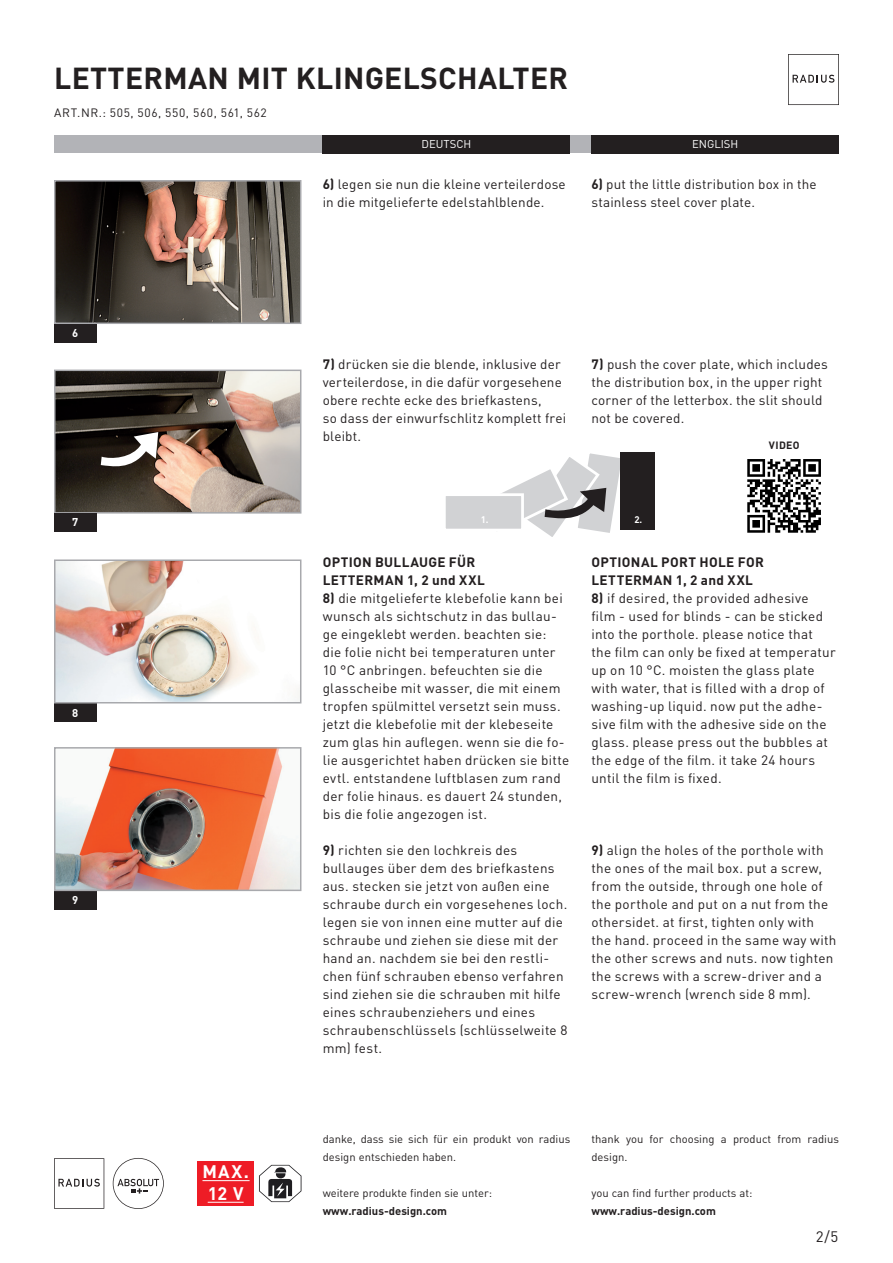
<style>
.page{position:relative;width:893px;height:1263px;background:#fff}
.page>*{position:absolute;margin:0;border:0;box-sizing:border-box;transform-origin:0 0}
.t1{font:700 30px "DIN Pro";letter-spacing:.01em;color:#231f20}
.t2{font:700 18px/21.6px "DIN Pro";color:#fff}
.t3{font:15px "DIN Pro";color:#231f20}
.t4{font:13.5px/18px "DIN Pro";letter-spacing:.02em;color:#231f20}
.t5{font:700 13.5px/18px "DIN Pro";letter-spacing:.025em;color:#231f20}
.t6{font:12px "DIN Pro";letter-spacing:.06em;color:#231f20}
.t7{font:11.25px/18px "DIN Pro";color:#231f20}
.t8{font:700 11.25px "DIN Pro";color:#231f20}
.t9{font:11.25px "DIN Pro";color:#fff}
.t10{font:700 11.25px "DIN Pro";color:#fff}
.t11{font:700 10.5px "DIN Pro";letter-spacing:.03em;color:#231f20}
.t12{font:700 9.45px "DIN Pro";color:#fff}
.s1{font-weight:700}
</style>
<div class="page">
<div style="left:54px;top:135px;width:785px;height:18px;background:#b2b3b7"></div>
<div style="left:323px;top:135px;width:247px;height:18px;background:#231f20"></div>
<div style="left:591px;top:135px;width:248px;height:18px;background:#231f20"></div>
<svg style="left:259px;top:1165px;width:42px;height:37px"></svg>
<div style="left:198px;top:1161px;width:56px;height:45px;background:#ee1c26"></div>
<hr style="left:202px;top:1180px;width:48px;height:1px;background:#fff">
<hr style="left:208px;top:1202px;width:36px;height:1px;background:#fff">
<svg style="left:788px;top:54px;width:51px;height:51px"></svg>
<svg style="left:54px;top:1158px;width:50px;height:51px"></svg>
<svg style="left:113px;top:1158px;width:51px;height:51px"></svg>
<img style="left:57px;top:373px;width:241px;height:138px">
<div style="left:54px;top:370px;width:247px;height:144px;border:2px solid #a8a9ad"></div>
<img style="left:57px;top:183px;width:241px;height:138px">
<div style="left:54px;top:180px;width:247px;height:144px;border:2px solid #a8a9ad"></div>
<div style="left:54px;top:513px;width:43px;height:18px;background:#231f20"></div>
<div style="left:54px;top:703px;width:43px;height:18px;background:#231f20"></div>
<div style="left:54px;top:891px;width:43px;height:18px;background:#231f20"></div>
<div style="left:54px;top:324px;width:43px;height:18px;background:#231f20"></div>
<div style="left:443px;top:493px;width:81px;height:38px;background:#d1d2d4;border:3px solid #fff"></div>
<svg style="left:477px;top:452px;width:149px;height:85px"></svg>
<div style="left:621px;top:453px;width:34px;height:77px;background:#231f20"></div>
<svg style="left:101px;top:432px;width:57px;height:39px"></svg>
<img style="left:57px;top:750px;width:241px;height:138px">
<div style="left:54px;top:747px;width:247px;height:144px;border:2px solid #a8a9ad"></div>
<img style="left:57px;top:562px;width:195px;height:138px">
<div style="left:54px;top:559px;width:247px;height:144px;border:2px solid #a8a9ad"></div>
<img style="left:747px;top:459px;width:74px;height:74px">
<h1 class="t1" style="left:54px;top:58px;width:515px">LETTERMAN MIT KLINGELSCHALTER</h1>
<p class="t6" style="left:54px;top:105px;width:214px">ART.NR.: 505, 506, 550, 560, 561, 562</p>
<p class="t10" style="left:72px;top:326px;width:8px">6</p>
<p class="t10" style="left:72px;top:515px;width:8px">7</p>
<p class="t10" style="left:72px;top:705px;width:8px">8</p>
<p class="t10" style="left:72px;top:893px;width:8px">9</p>
<h2 class="t2" style="left:202px;top:1160px;width:48px">MAX.<br>12 V</h2>
<p class="t9" style="left:422px;top:137px;width:51px">DEUTSCH</p>
<p class="t9" style="left:692px;top:137px;width:48px">ENGLISH</p>
<p class="t4" style="left:323px;top:174px;width:245px"><span class="s1">6)</span> legen sie nun die kleine verteilerdose in die mitgelieferte edelstahlblende.</p>
<p class="t4" style="left:591px;top:175px;width:227px"><span class="s1">6)</span> put the little distribution box in the stainless steel cover plate.</p>
<p class="t4" style="left:323px;top:354px;width:245px"><span class="s1">7)</span> drücken sie die blende, inklusive der verteilerdose, in die dafür vorgesehene obere rechte ecke des briefkastens,<br>so dass der einwurfschlitz komplett frei bleibt.</p>
<p class="t4" style="left:591px;top:355px;width:238px"><span class="s1">7)</span> push the cover plate, which includes the distribution box, in the upper right corner of the letterbox. the slit should not be covered.</p>
<p class="t11" style="left:769px;top:438px;width:32px">VIDEO</p>
<p class="t12" style="left:481px;top:513px;width:9px">1.</p>
<p class="t12" style="left:634px;top:513px;width:9px">2.</p>
<p class="t5" style="left:323px;top:552px;width:164px">OPTION BULLAUGE FÜR<br>LETTERMAN 1, 2 und XXL</p>
<p class="t4" style="left:323px;top:588px;width:248px"><span class="s1">8)</span> die mitgelieferte klebefolie kann bei wunsch als sichtschutz in das bullau&shy;ge eingeklebt werden. beachten sie:<br>die folie nicht bei temperaturen unter 10 °C anbringen. befeuchten sie die glasscheibe mit wasser, die mit einem tropfen spülmittel versetzt sein muss. jetzt die klebefolie mit der klebeseite zum glas hin auflegen. wenn sie die fo&shy;lie ausgerichtet haben drücken sie bitte evtl. entstandene luftblasen zum rand der folie hinaus. es dauert 24 stunden, bis die folie angezogen ist.</p>
<p class="t4" style="left:323px;top:840px;width:246px"><span class="s1">9)</span> richten sie den lochkreis des bullauges über dem des briefkastens aus. stecken sie jetzt von außen eine schraube durch ein vorgesehenes loch. legen sie von innen eine mutter auf die schraube und ziehen sie diese mit der hand an. nachdem sie bei den restli&shy;chen fünf schrauben ebenso verfahren sind ziehen sie die schrauben mit hilfe eines schraubenziehers und eines schraubenschlüssels (schlüsselweite 8 mm) fest.</p>
<p class="t5" style="left:591px;top:553px;width:174px">OPTIONAL PORT HOLE FOR<br>LETTERMAN 1, 2 and XXL</p>
<p class="t4" style="left:591px;top:589px;width:246px"><span class="s1">8)</span> if desired, the provided adhesive film - used for blinds - can be sticked into the porthole. please notice that the film can only be fixed at temperatur up on 10 °C. moisten the glass plate with water, that is filled with a drop of washing-up liquid. now put the adhe&shy;sive film with the adhesive side on the glass. please press out the bubbles at the edge of the film. it take 24 hours until the film is fixed.</p>
<p class="t4" style="left:591px;top:841px;width:246px"><span class="s1">9)</span> align the holes of the porthole with the ones of the mail box. put a screw, from the outside, through one hole of the porthole and put on a nut from the othersidet. at first, tighten only with the hand. proceed in the same way with the other screws and nuts. now tighten the screws with a screw-driver and a screw-wrench (wrench side 8 mm).</p>
<p class="t7" style="left:323px;top:1129px;width:249px">danke, dass sie sich für ein produkt von radius design entschieden haben.</p>
<p class="t7" style="left:323px;top:1183px;width:171px">weitere produkte finden sie unter:</p>
<p class="t8" style="left:323px;top:1203px;width:126px">www.radius-design.com</p>
<p class="t7" style="left:591px;top:1129px;width:249px">thank you for choosing a product from radius design.</p>
<p class="t7" style="left:591px;top:1183px;width:163px">you can find further products at:</p>
<p class="t8" style="left:591px;top:1203px;width:126px">www.radius-design.com</p>
<p class="t3" style="left:816px;top:1226px;width:24px">2/5</p>
</div>
